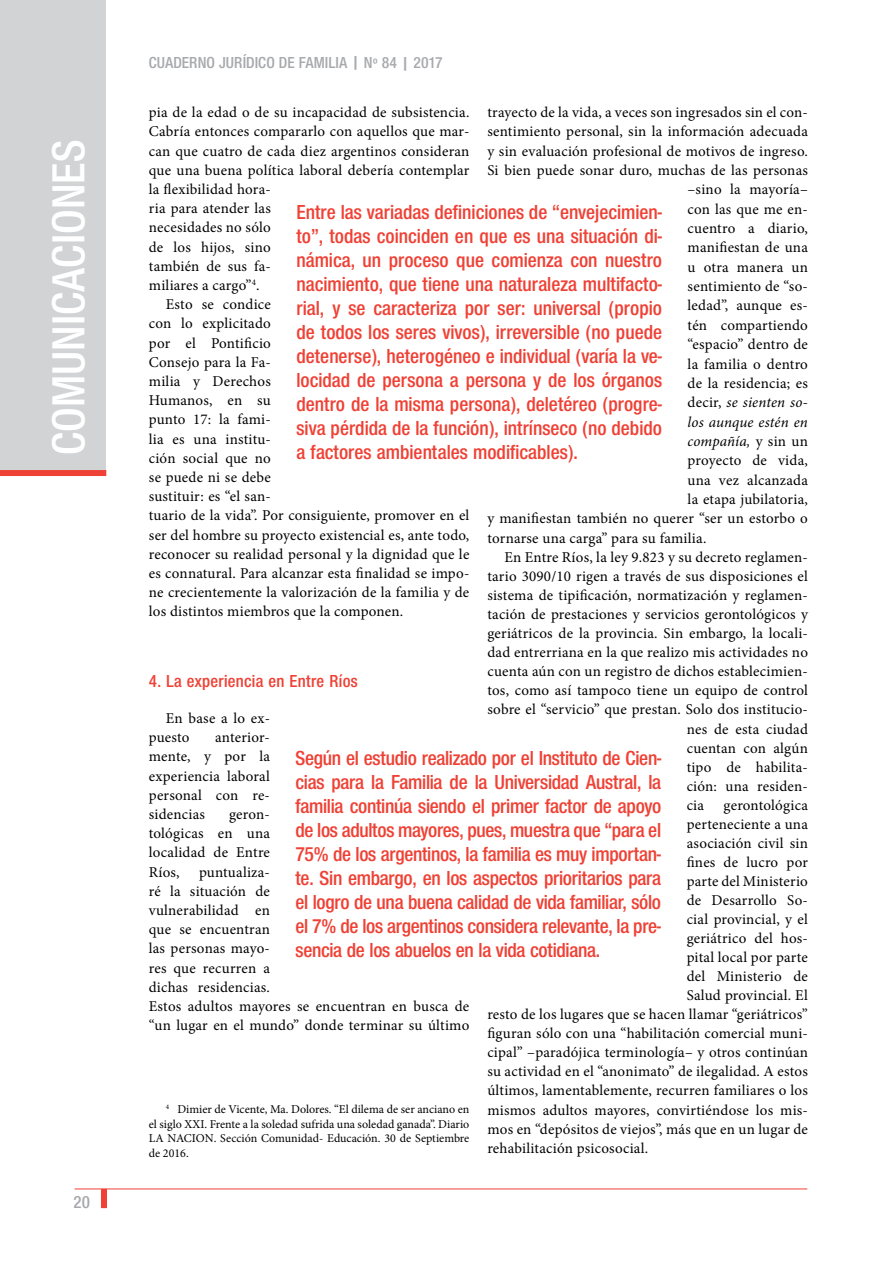
<style>
.page{position:relative;width:893px;height:1263px;background:#fff}
.page>*{position:absolute;margin:0;border:0;box-sizing:border-box;transform-origin:0 0}
.t1{font:600 condensed 48px "Nimbus San Nov T";color:#fff}
.t2{font:600 condensed 21px/24px "Nimbus San Nov T";letter-spacing:-.005em;color:#ef4135;text-align:justify}
.t3{font:600 condensed 18px "Nimbus San Nov T";letter-spacing:.015em;color:#ef4135}
.t4{font:600 condensed 18px "Nimbus San Nov T";color:#a7a9ac}
.t5{font:600 condensed 16.5px "Nimbus San Nov T";color:#a7a9ac}
.t6{font:15px/19.2px "Minion Pro";letter-spacing:.015em;color:#000}
.t7{font:italic 15px "Minion Pro";letter-spacing:.01em;color:#000}
.t8{font:12px/14.4px "Minion Pro";color:#000;text-align:justify}
.s1{font-style:normal}
</style>
<div class="page">
<div style="left:101px;top:1189px;width:6px;height:19px;background:#ef4135"></div>
<hr style="left:75px;top:1188px;width:732px;height:1px;background:#ef4135">
<div style="left:0;top:0;width:106px;height:473px;background:#d1d3d4"></div>
<div style="left:0;top:470px;width:106px;height:6px;background:#ef4135"></div>
<h1 class="t1" style="left:41px;top:455px;width:317px;rotate:-90deg">COMUNICACIONES</h1>
<p class="t4" style="left:74px;top:1192px;width:18px">20</p>
<p class="t5" style="left:149px;top:53px;width:295px">CUADERNO JURÍDICO DE FAMILIA | Nº 84 | 2017</p>
<p class="t6" style="left:487px;top:103px;width:322px">trayecto de la vida, a veces son ingresados sin el con-</p>
<p class="t6" style="left:487px;top:122px;width:322px">sentimiento personal, sin la información adecuada</p>
<p class="t6" style="left:487px;top:141px;width:322px">y sin evaluación profesional de motivos de ingreso.</p>
<p class="t6" style="left:487px;top:161px;width:322px">Si bien puede sonar duro, muchas de las personas</p>
<p class="t6" style="left:688px;top:180px;width:122px">–sino la mayoría–</p>
<p class="t6" style="left:688px;top:199px;width:122px">con las que me en-</p>
<p class="t6" style="left:688px;top:219px;width:122px">cuentro a diario,</p>
<p class="t6" style="left:688px;top:238px;width:122px">manifiestan de una</p>
<p class="t6" style="left:688px;top:257px;width:122px">u otra manera un</p>
<p class="t6" style="left:688px;top:277px;width:122px">sentimiento de “so-</p>
<p class="t6" style="left:688px;top:296px;width:122px">ledad”, aunque es-</p>
<p class="t6" style="left:688px;top:315px;width:122px">tén compartiendo</p>
<p class="t6" style="left:688px;top:335px;width:122px">“espacio” dentro de</p>
<p class="t6" style="left:688px;top:354px;width:122px">la familia o dentro</p>
<p class="t6" style="left:688px;top:373px;width:122px">de la residencia; es</p>
<p class="t7" style="left:688px;top:392px;width:122px"><span class="s1">decir,</span> se sienten so-</p>
<p class="t7" style="left:688px;top:411px;width:122px">los aunque estén en</p>
<p class="t7" style="left:688px;top:431px;width:122px">compañía, <span class="s1">y sin un</span></p>
<p class="t6" style="left:688px;top:451px;width:122px">proyecto de vida,</p>
<p class="t6" style="left:688px;top:470px;width:122px">una vez alcanzada</p>
<p class="t6" style="left:688px;top:490px;width:122px">la etapa jubilatoria,</p>
<p class="t6" style="left:487px;top:509px;width:322px">y manifiestan también no querer “ser un estorbo o</p>
<p class="t6" style="left:487px;top:528px;width:221px">tornarse una carga” para su familia.</p>
<p class="t6" style="left:504px;top:548px;width:305px">En Entre Ríos, la ley 9.823 y su decreto reglamen-</p>
<p class="t6" style="left:487px;top:567px;width:322px">tario 3090/10 rigen a través de sus disposiciones el</p>
<p class="t6" style="left:487px;top:586px;width:322px">sistema de tipificación, normatización y reglamen-</p>
<p class="t6" style="left:487px;top:605px;width:322px">tación de prestaciones y servicios gerontológicos y</p>
<p class="t6" style="left:487px;top:624px;width:322px">geriátricos de la provincia. Sin embargo, la locali-</p>
<p class="t6" style="left:487px;top:643px;width:322px">dad entrerriana en la que realizo mis actividades no</p>
<p class="t6" style="left:487px;top:662px;width:322px">cuenta aún con un registro de dichos establecimien-</p>
<p class="t6" style="left:487px;top:681px;width:322px">tos, como así tampoco tiene un equipo de control</p>
<p class="t6" style="left:487px;top:700px;width:322px">sobre el “servicio” que prestan. Solo dos institucio-</p>
<p class="t6" style="left:687px;top:719px;width:123px">nes de esta ciudad</p>
<p class="t6" style="left:687px;top:738px;width:123px">cuentan con algún</p>
<p class="t6" style="left:687px;top:757px;width:123px">tipo de habilita-</p>
<p class="t6" style="left:687px;top:776px;width:123px">ción: una residen-</p>
<p class="t6" style="left:687px;top:795px;width:19px">cia</p>
<p class="t6" style="left:724px;top:795px;width:86px">gerontológica</p>
<p class="t6" style="left:687px;top:814px;width:123px">perteneciente a una</p>
<p class="t6" style="left:687px;top:833px;width:123px">asociación civil sin</p>
<p class="t6" style="left:687px;top:852px;width:123px">fines de lucro por</p>
<p class="t6" style="left:687px;top:871px;width:123px">parte del Ministerio</p>
<p class="t6" style="left:687px;top:891px;width:123px">de Desarrollo So-</p>
<p class="t6" style="left:687px;top:910px;width:123px">cial provincial, y el</p>
<p class="t6" style="left:687px;top:929px;width:123px">geriátrico del hos-</p>
<p class="t6" style="left:687px;top:948px;width:123px">pital local por parte</p>
<p class="t6" style="left:687px;top:967px;width:123px">del Ministerio de</p>
<p class="t6" style="left:687px;top:986px;width:123px">Salud provincial. El</p>
<p class="t6" style="left:487px;top:1005px;width:322px">resto de los lugares que se hacen llamar “geriátricos”</p>
<p class="t6" style="left:487px;top:1024px;width:322px">figuran sólo con una “habilitación comercial muni-</p>
<p class="t6" style="left:487px;top:1043px;width:322px">cipal” –paradójica terminología– y otros continúan</p>
<p class="t6" style="left:487px;top:1062px;width:322px">su actividad en el “anonimato” de ilegalidad. A estos</p>
<p class="t6" style="left:487px;top:1081px;width:322px">últimos, lamentablemente, recurren familiares o los</p>
<p class="t6" style="left:487px;top:1100px;width:322px">mismos adultos mayores, convirtiéndose los mis-</p>
<p class="t6" style="left:487px;top:1119px;width:322px">mos en “depósitos de viejos”, más que en un lugar de</p>
<p class="t6" style="left:487px;top:1138px;width:162px">rehabilitación psicosocial.</p>
<p class="t6" style="left:149px;top:103px;width:322px">pia de la edad o de su incapacidad de subsistencia.</p>
<p class="t6" style="left:149px;top:122px;width:322px">Cabría entonces compararlo con aquellos que mar-</p>
<p class="t6" style="left:149px;top:141px;width:322px">can que cuatro de cada diez argentinos consideran</p>
<p class="t6" style="left:149px;top:160px;width:322px">que una buena política laboral debería contemplar</p>
<p class="t6" style="left:149px;top:180px;width:124px">la flexibilidad hora-</p>
<p class="t6" style="left:149px;top:199px;width:124px">ria para atender las</p>
<p class="t6" style="left:149px;top:218px;width:124px">necesidades no sólo</p>
<p class="t6" style="left:149px;top:237px;width:124px">de los hijos, sino</p>
<p class="t6" style="left:149px;top:256px;width:124px">también de sus fa-</p>
<p class="t6" style="left:149px;top:276px;width:112px">miliares a cargo”<sup>4</sup>.</p>
<p class="t6" style="left:166px;top:295px;width:107px">Esto se condice</p>
<p class="t6" style="left:149px;top:314px;width:124px">con lo explicitado</p>
<p class="t6" style="left:149px;top:333px;width:124px">por el Pontificio</p>
<p class="t6" style="left:149px;top:352px;width:124px">Consejo para la Fa-</p>
<p class="t6" style="left:149px;top:372px;width:124px">milia y Derechos</p>
<p class="t6" style="left:149px;top:391px;width:124px">Humanos, en su</p>
<p class="t6" style="left:149px;top:410px;width:124px">punto 17: la fami-</p>
<p class="t6" style="left:149px;top:429px;width:124px">lia es una institu-</p>
<p class="t6" style="left:149px;top:448px;width:124px">ción social que no</p>
<p class="t6" style="left:149px;top:468px;width:124px">se puede ni se debe</p>
<p class="t6" style="left:149px;top:487px;width:124px">sustituir: es “el san-</p>
<p class="t6" style="left:149px;top:506px;width:322px">tuario de la vida”. Por consiguiente, promover en el</p>
<p class="t6" style="left:149px;top:525px;width:322px">ser del hombre su proyecto existencial es, ante todo,</p>
<p class="t6" style="left:149px;top:544px;width:322px">reconocer su realidad personal y la dignidad que le</p>
<p class="t6" style="left:149px;top:564px;width:322px">es connatural. Para alcanzar esta finalidad se impo-</p>
<p class="t6" style="left:149px;top:583px;width:322px">ne crecientemente la valorización de la familia y de</p>
<p class="t6" style="left:149px;top:602px;width:256px">los distintos miembros que la componen.</p>
<p class="t2" style="left:296px;top:199px;width:367px">Entre las variadas definiciones de “envejecimien&shy;to”, todas coinciden en que es una situación di&shy;námica, un proceso que comienza con nuestro nacimiento, que tiene una naturaleza multifacto&shy;rial, y se caracteriza por ser: universal (propio de todos los seres vivos), irreversible (no puede detenerse), heterogéneo e individual (varía la ve&shy;locidad de persona a persona y de los órganos dentro de la misma persona), deletéreo (progre&shy;siva pérdida de la función), intrínseco (no debido a factores ambientales modificables).</p>
<p class="t3" style="left:149px;top:670px;width:211px">4. La experiencia en Entre Ríos</p>
<p class="t6" style="left:149px;top:709px;width:123px;text-indent:17px">En base a lo ex&shy;puesto</p>
<p class="t6" style="left:149px;top:728px;width:123px;text-align:justify;text-indent:66px">anterior&shy;mente, y por la experiencia laboral personal con re&shy;sidencias</p>
<p class="t2" style="left:295px;top:745px;width:367px">Según el estudio realizado por el Instituto de Cien&shy;cias para la Familia de la Universidad Austral, la familia continúa siendo el primer factor de apoyo de los adultos mayores, pues, muestra que “para el 75% de los argentinos, la familia es muy importan&shy;te. Sin embargo, en los aspectos prioritarios para el logro de una buena calidad de vida familiar, sólo el 7% de los argentinos considera relevante, la pre&shy;sencia de los abuelos en la vida cotidiana.</p>
<p class="t6" style="left:149px;top:805px;width:123px;text-align:justify;text-indent:80px">geron&shy;tológicas en una localidad de Entre Ríos,</p>
<p class="t6" style="left:149px;top:862px;width:322px;text-indent:50px">puntualiza-<br>ré la situación de<br>vulnerabilidad en<br>que se encuentran<br>las personas mayo-<br>res que recurren a<br>dichas residencias.<br>Estos adultos mayores se encuentran en busca de “un lugar en el mundo” donde terminar su último</p>
<p class="t8" style="left:149px;top:1102px;width:322px;text-indent:17px"><sup>4</sup> Dimier de Vicente, Ma. Dolores. “El dilema de ser anciano en el siglo XXI. Frente a la soledad sufrida una soledad ganada”. Diario LA NACION. Sección Comunidad- Educación. 30 de Septiembre de 2016.</p>
</div>
